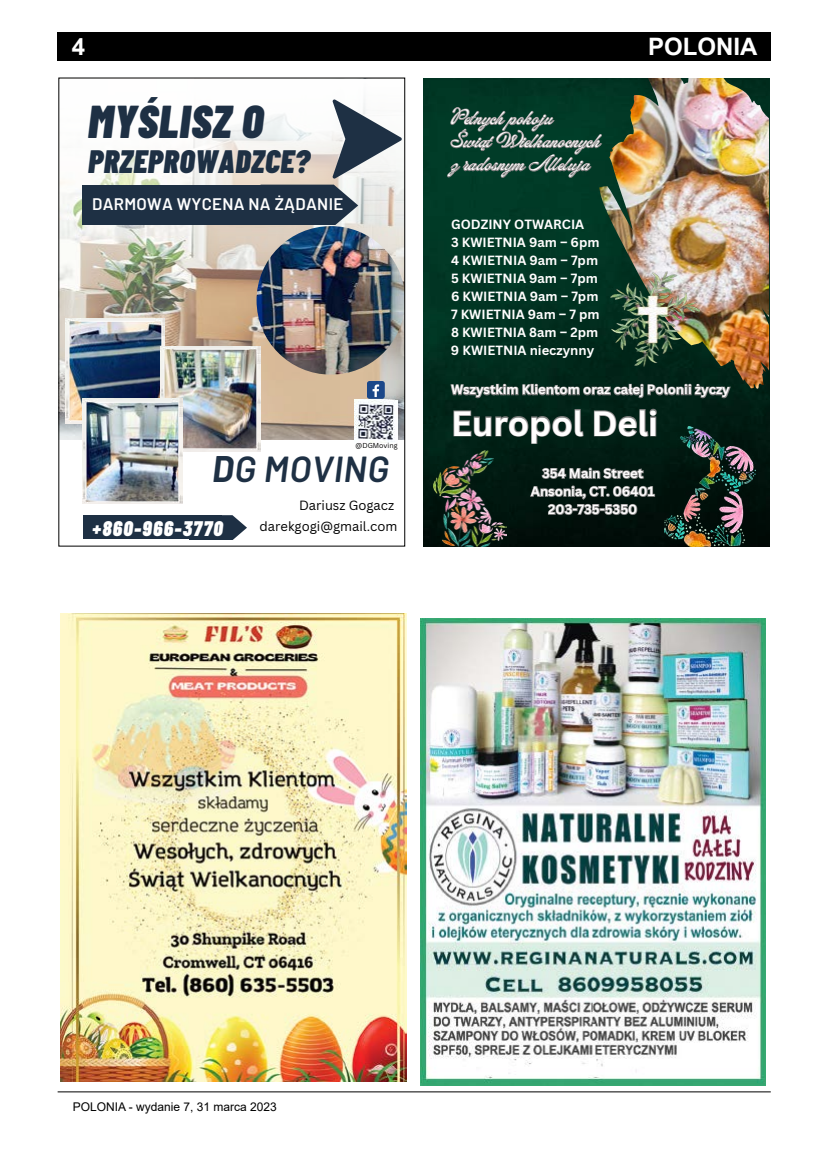
<style>
.page{position:relative;width:814px;height:1150px;background:#fff}
.page>*{position:absolute;margin:0;border:0;box-sizing:border-box;transform-origin:0 0}
.t1{font:italic 900 46px "Barlow Condensed";letter-spacing:.015em;color:#1e3044}
.t2{font:italic 600 36.1px "Barlow";letter-spacing:.015em;color:#1e3044}
.t3{font:700 34.2px "Canva Sans";color:#fffefe}
.t4{font:italic 900 32.4px "Barlow Condensed";letter-spacing:.015em;color:#1e3044}
.t5{font:700 24px "Arial";color:#fff}
.t6{font:italic 900 21px "Barlow Condensed";letter-spacing:.06em;color:#fff}
.t7{font:20.6px/23.1px "ED Lavonia";color:#fffefe}
.t8{font:600 16.7px "Barlow";letter-spacing:.015em;color:#fff}
.t9{font:700 13.1px/18px "Canva Sans";color:#fffefe;text-align:center}
.t10{font:700 13px/18px "Canva Sans";color:#fffefe}
.t11{font:13px/21px "Canva Sans";color:#000;text-align:right}
.t12{font:12px "Arial";color:#000}
.t13{font:7px "Canva Sans";color:#000}
.s1{font-weight:700}
</style>
<div class="page">
<div style="left:58px;top:32px;width:712px;height:28px;background:#000"></div>
<hr style="left:58px;top:1091px;width:712px;height:1px;background:#000">
<img style="left:420px;top:618px;width:345px;height:467px">
<img style="left:61px;top:613px;width:345px;height:468px">
<img style="left:60px;top:278px;width:343px;height:162px">
<img style="left:60px;top:114px;width:343px;height:164px">
<svg style="left:189px;top:515px;width:58px;height:25px"></svg>
<div style="left:83px;top:515px;width:138px;height:24px;background:#1e3044"></div>
<svg style="left:260px;top:185px;width:99px;height:40px;fill:#1e3044"></svg>
<div style="left:83px;top:185px;width:232px;height:39px;background:#1e3044"></div>
<svg style="left:332px;top:99px;width:70px;height:80px"></svg>
<img style="left:256px;top:226px;width:147px;height:149px">
<img style="left:65px;top:318px;width:100px;height:105px">
<img style="left:161px;top:346px;width:99px;height:105px">
<img style="left:83px;top:399px;width:99px;height:104px">
<img style="left:354px;top:399px;width:43px;height:44px">
<div style="left:367px;top:381px;width:18px;height:18px;background:#1a4789;border-radius:3px"></div>
<svg style="left:372px;top:384px;width:7px;height:13px"></svg>
<img style="left:423px;top:78px;width:346px;height:468px">
<svg style="left:446px;top:99px;width:153px;height:80px;background:#224c3e"></svg>
<svg style="left:449px;top:382px;width:283px;height:17px;background:#3a4d46"></svg>
<svg style="left:452px;top:408px;width:206px;height:37px;background:#1a342b"></svg>
<svg style="left:529px;top:466px;width:127px;height:50px;background:#2f3b37"></svg>
<img style="left:434px;top:450px;width:72px;height:96px">
<img style="left:664px;top:426px;width:92px;height:120px">
<img style="left:599px;top:78px;width:170px;height:311px">
<img style="left:611px;top:271px;width:88px;height:96px">
<h3 class="t5" style="left:72px;top:29px;width:15px">4</h3>
<h3 class="t5" style="left:648px;top:29px;width:111px">POLONIA</h3>
<h1 class="t1" style="left:88px;top:89px;width:177px">MYŚLISZ O</h1>
<h3 class="t4" style="left:88px;top:138px;width:224px">PRZEPROWADZCE?</h3>
<p class="t8" style="left:92px;top:193px;width:252px">DARMOWA WYCENA NA ŻĄDANIE</p>
<p class="t13" style="left:355px;top:442px;width:44px">@DGMoving</p>
<h2 class="t2" style="left:212px;top:447px;width:178px"><span class="s1">D</span>G MOVING</h2>
<p class="t11" style="left:259px;top:495px;width:139px">Dariusz Gogacz darekgogi@gmail.com</p>
<h3 class="t6" style="left:92px;top:514px;width:132px">+860-966-3770</h3>
<h3 class="t7" style="left:451px;top:108px;width:151px">Pełnych pokoju<br>Świąt Wielkanocnych z radosnym Alleluja</h3>
<p class="t10" style="left:451px;top:215px;width:150px">GODZINY OTWARCIA<br>3 KWIETNIA 9am – 6pm<br>4 KWIETNIA 9am – 7pm<br>5 KWIETNIA 9am – 7pm<br>6 KWIETNIA 9am – 7pm<br>7 KWIETNIA 9am – 7 pm<br>8 KWIETNIA 8am – 2pm<br>9 KWIETNIA nieczynny</p>
<p class="t9" style="left:451px;top:381px;width:280px">Wszystkim Klientom oraz całej Polonii życzy</p>
<h3 class="t3" style="left:451px;top:403px;width:209px">Europol Deli</h3>
<p class="t9" style="left:531px;top:464px;width:125px">354 Main Street<br>Ansonia, CT. 06401<br>203-735-5350</p>
<p class="t12" style="left:73px;top:1098px;width:206px">POLONIA - wydanie 7, 31 marca 2023</p>
</div>
